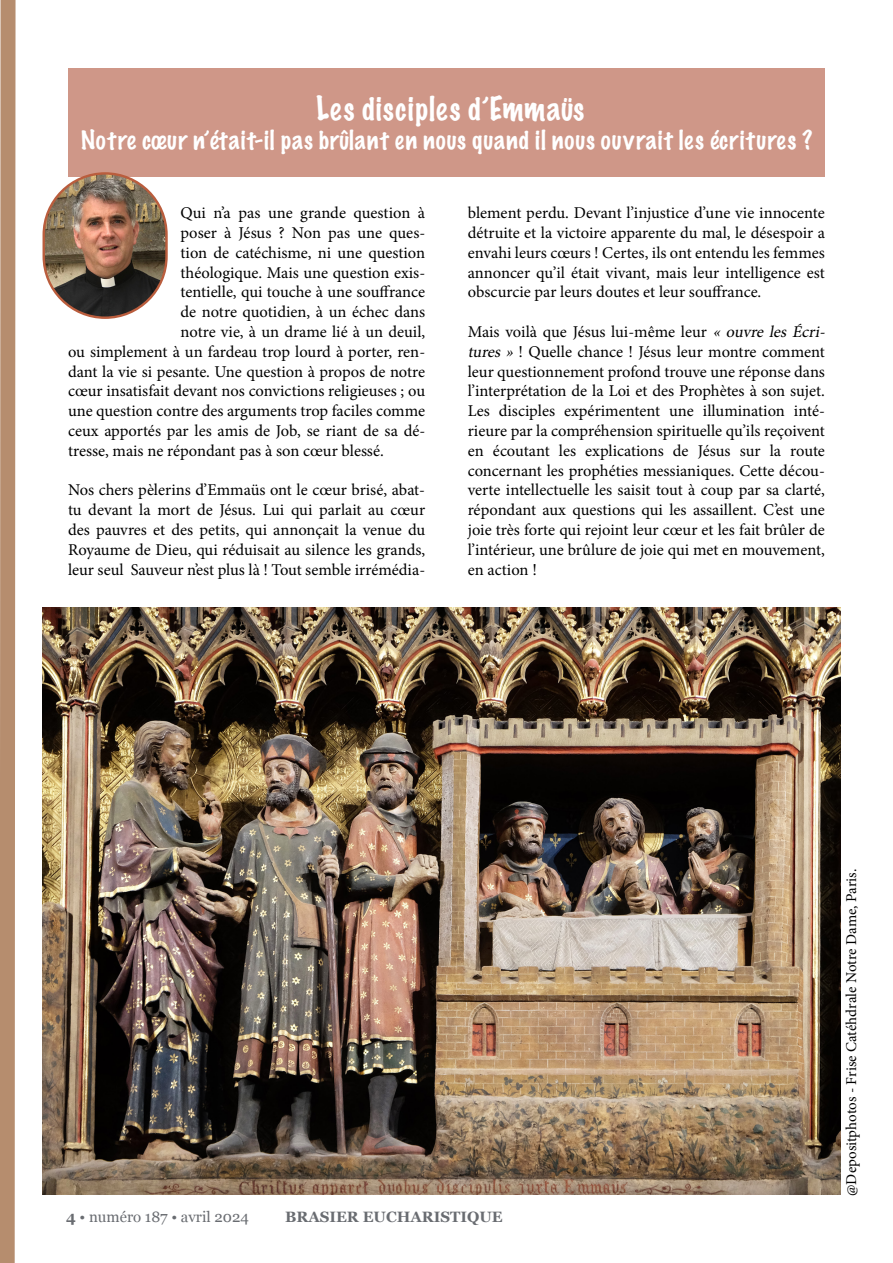
<style>
.page{position:relative;width:893px;height:1263px;background:#fff}
.page>*{position:absolute;margin:0;border:0;box-sizing:border-box;transform-origin:0 0}
.t1{font:100 30px "Marker Felt";letter-spacing:.035em;color:#fff}
.t2{font:100 24px "Marker Felt";letter-spacing:.04em;color:#fff}
.t3{font:16.5px/19.8px "Minion Pro";color:#000;text-align:justify}
.t4{font:15px "Minion Pro";letter-spacing:-.005em;color:#000}
.t5{font:15px "Georgia";color:#696c71}
.t6{font:700 15px "Georgia";color:#696c71}
.s1{font-style:italic}
.s2{font-weight:700}
</style>
<div class="page">
<svg style="left:0;top:0;width:16px;height:1263px;background:#ba9477"></svg>
<div style="left:68px;top:68px;width:757px;height:108px;background:#cf9788"></div>
<img style="left:43px;top:607px;width:797px;height:587px">
<img style="left:44px;top:173px;width:123px;height:145px;border-radius:61px">
<div style="left:43px;top:172px;width:125px;height:147px;border:2px solid #ba5d3d;border-radius:61px"></div>
<h1 class="t1" style="left:316px;top:85px;width:270px">Les disciples d’Emmaüs</h1>
<h2 class="t2" style="left:81px;top:121px;width:733px">Notre cœur n’était-il pas brûlant en nous quand il nous ouvrait les écritures ?</h2>
<p class="t3" style="left:180px;top:203px;width:246px">Qui n’a pas une grande question à</p>
<p class="t3" style="left:180px;top:223px;width:246px">poser à Jésus ? Non pas une ques-</p>
<p class="t3" style="left:180px;top:243px;width:246px">tion de catéchisme, ni une question</p>
<p class="t3" style="left:180px;top:263px;width:246px">théologique. Mais une question exis-</p>
<p class="t3" style="left:180px;top:282px;width:246px">tentielle, qui touche à une souffrance</p>
<p class="t3" style="left:180px;top:302px;width:246px">de notre quotidien, à un échec dans</p>
<p class="t3" style="left:180px;top:322px;width:246px">notre vie, à un drame lié à un deuil,</p>
<p class="t3" style="left:68px;top:342px;width:359px">ou simplement à un fardeau trop lourd à porter, ren-</p>
<p class="t3" style="left:68px;top:362px;width:359px">dant la vie si pesante. Une question à propos de notre</p>
<p class="t3" style="left:68px;top:381px;width:359px">cœur insatisfait devant nos convictions religieuses ; ou</p>
<p class="t3" style="left:68px;top:401px;width:359px">une question contre des arguments trop faciles comme</p>
<p class="t3" style="left:68px;top:421px;width:359px">ceux apportés par les amis de Job, se riant de sa dé-</p>
<p class="t3" style="left:68px;top:441px;width:317px">tresse, mais ne répondant pas à son cœur blessé.</p>
<p class="t3" style="left:68px;top:480px;width:359px">Nos chers pèlerins d’Emmaüs ont le cœur brisé, abat&shy;tu devant la mort de Jésus. Lui qui parlait au cœur des pauvres et des petits, qui annonçait la venue du Royaume de Dieu, qui réduisait au silence les grands, leur seul Sauveur n’est plus là ! Tout semble irrémédia-</p>
<p class="t3" style="left:468px;top:203px;width:359px">blement perdu. Devant l’injustice d’une vie innocente détruite et la victoire apparente du mal, le désespoir a envahi leurs cœurs ! Certes, ils ont entendu les femmes annoncer qu’il était vivant, mais leur intelligence est obscurcie par leurs doutes et leur souffrance.</p>
<p class="t3" style="left:468px;top:322px;width:363px;text-align:left">Mais voilà que Jésus lui-même leur <span class="s1">« ouvre les Écri&shy;tures »</span> ! Quelle chance ! Jésus leur montre comment leur questionnement profond trouve une réponse dans l’interprétation de la Loi et des Prophètes à son sujet.<br>Les disciples expérimentent une illumination inté&shy;rieure par la compréhension spirituelle qu’ils reçoivent en écoutant les explications de Jésus sur la route concernant les prophéties messianiques. Cette décou&shy;verte intellectuelle les saisit tout à coup par sa clarté, répondant aux questions qui les assaillent. C’est une joie très forte qui rejoint leur cœur et les fait brûler de l’intérieur, une brûlure de joie qui met en mouvement, en action !</p>
<p class="t5" style="left:66px;top:1206px;width:184px"><span class="s2">4</span> • numéro 187 • avril 2024</p>
<p class="t6" style="left:285px;top:1206px;width:219px">BRASIER EUCHARISTIQUE</p>
<p class="t4" style="left:841px;top:1196px;width:328px;rotate:-90deg">@Depositphotos - Frise Catéhdrale Notre Dame, Paris.</p>
</div>
